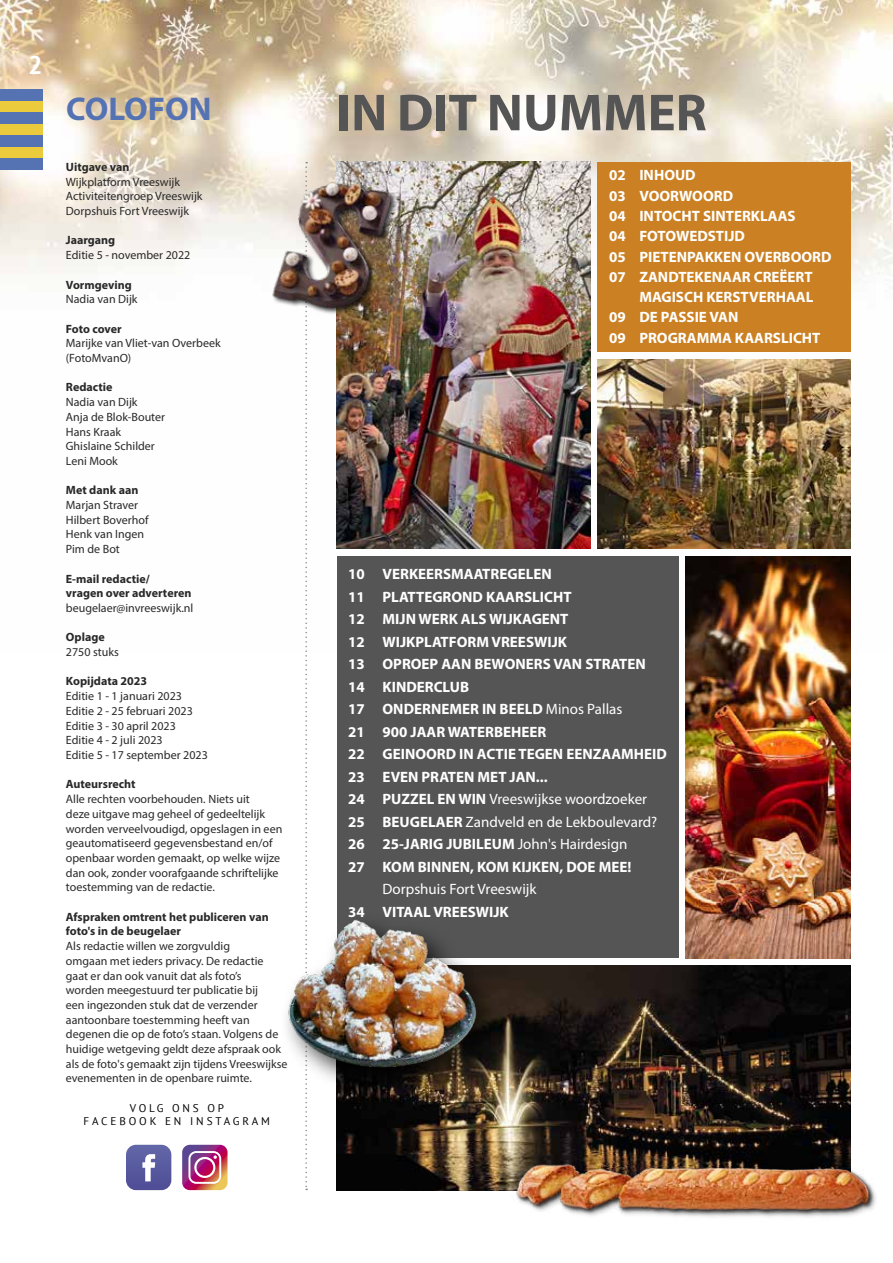
<style>
.page{position:relative;width:893px;height:1263px;background:#fff}
.page>*{position:absolute;margin:0;border:0;box-sizing:border-box;transform-origin:0 0}
.t1{font:700 52.5px "Myriad Pro";color:#555}
.t2{font:700 33px "Myriad Pro";color:#5573b3}
.t3{font:700 25.5px "PT Sans";color:#fff}
.t4{font:700 15px/22.5px "Myriad Pro";color:#fff}
.t5{font:15px "Myriad Pro";color:#fff}
.t6{font:12px/14.7px "Myriad Pro";color:#292929}
.t7{font:700 12px/14.7px "Myriad Pro";color:#292929}
.t8{font:11.1px/13.4px "PT Sans";letter-spacing:.26em;color:#000;text-align:center}
.s1{font-weight:400}
</style>
<div class="page">
<img style="left:0;top:0;width:893px;height:654px">
<svg style="left:182px;top:1145px;width:46px;height:45px;background:#b86387"></svg>
<svg style="left:126px;top:1145px;width:45px;height:45px;background:#6f70ab"></svg>
<div style="left:598px;top:162px;width:252px;height:190px;background:#cb8123"></div>
<img style="left:598px;top:359px;width:252px;height:190px">
<img style="left:337px;top:162px;width:253px;height:387px">
<div style="left:337px;top:556px;width:341px;height:402px;background:#555"></div>
<img style="left:686px;top:556px;width:164px;height:402px">
<img style="left:337px;top:965px;width:513px;height:225px">
<svg style="left:305px;top:318px;width:2px;height:872px"></svg>
<div style="left:280px;top:911px;width:226px;height:187px;background:#000;opacity:.75"></div>
<img style="left:281px;top:913px;width:202px;height:159px">
<img style="left:493px;top:1120px;width:383px;height:97px">
<img style="left:249px;top:146px;width:158px;height:172px">
<div style="left:0;top:101px;width:43px;height:11px;background:#ebcb3c"></div>
<div style="left:0;top:112px;width:43px;height:12px;background:#5573b3"></div>
<div style="left:0;top:124px;width:43px;height:11px;background:#ebcb3c"></div>
<div style="left:0;top:135px;width:43px;height:12px;background:#5573b3"></div>
<div style="left:0;top:147px;width:43px;height:12px;background:#ebcb3c"></div>
<div style="left:0;top:89px;width:43px;height:12px;background:#5573b3"></div>
<div style="left:0;top:159px;width:43px;height:11px;background:#5573b3"></div>
<h3 class="t3" style="left:28px;top:48px;width:16px">2</h3>
<h2 class="t2" style="left:66px;top:87px;width:147px">COLOFON</h2>
<h1 class="t1" style="left:336px;top:78px;width:372px">IN DIT NUMMER</h1>
<p class="t7" style="left:66px;top:159px;width:65px">Uitgave van</p>
<p class="t6" style="left:66px;top:174px;width:138px">Wijkplatform Vreeswijk<br>Activiteitengroep Vreeswijk<br>Dorpshuis Fort Vreeswijk</p>
<p class="t7" style="left:66px;top:233px;width:51px">Jaargang</p>
<p class="t6" style="left:66px;top:248px;width:126px">Editie 5 - november 2022</p>
<p class="t7" style="left:66px;top:277px;width:67px">Vormgeving</p>
<p class="t6" style="left:66px;top:292px;width:73px">Nadia van Dijk</p>
<p class="t7" style="left:66px;top:321px;width:57px">Foto cover</p>
<p class="t6" style="left:66px;top:336px;width:156px">Marijke van Vliet-van Overbeek (FotoMvanO)</p>
<p class="t7" style="left:66px;top:380px;width:48px">Redactie</p>
<p class="t6" style="left:66px;top:395px;width:101px">Nadia van Dijk<br>Anja de Blok-Bouter<br>Hans Kraak<br>Ghislaine Schilder<br>Leni Mook</p>
<p class="t7" style="left:66px;top:483px;width:74px">Met dank aan</p>
<p class="t6" style="left:66px;top:497px;width:84px">Marjan Straver<br>Hilbert Boverhof<br>Henk van Ingen<br>Pim de Bot</p>
<p class="t7" style="left:66px;top:571px;width:127px">E-mail redactie/<br>vragen over adverteren</p>
<p class="t6" style="left:66px;top:600px;width:129px">beugelaer@invreeswijk.nl</p>
<p class="t7" style="left:66px;top:630px;width:40px">Oplage</p>
<p class="t6" style="left:66px;top:644px;width:54px">2750 stuks</p>
<p class="t7" style="left:66px;top:674px;width:83px">Kopijdata 2023</p>
<p class="t6" style="left:66px;top:689px;width:143px">Editie 1 - 1 januari 2023<br>Editie 2 - 25 februari 2023<br>Editie 3 - 30 april 2023<br>Editie 4 - 2 juli 2023<br>Editie 5 - 17 september 2023</p>
<p class="t7" style="left:66px;top:777px;width:71px">Auteursrecht</p>
<p class="t6" style="left:66px;top:791px;width:218px">Alle rechten voorbehouden. Niets uit<br>deze uitgave mag geheel of gedeeltelijk worden verveelvoudigd, opgeslagen in een geautomatiseerd gegevensbestand en/of openbaar worden gemaakt, op welke wijze dan ook, zonder voorafgaande schriftelijke toestemming van de redactie.</p>
<p class="t7" style="left:66px;top:909px;width:204px">Afspraken omtrent het publiceren van foto's in de beugelaer</p>
<p class="t6" style="left:66px;top:938px;width:223px">Als redactie willen we zorgvuldig<br>omgaan met ieders privacy. De redactie gaat er dan ook vanuit dat als foto’s<br>worden meegestuurd ter publicatie bij<br>een ingezonden stuk dat de verzender aantoonbare toestemming heeft van degenen die op de foto’s staan. Volgens de huidige wetgeving geldt deze afspraak ook als de foto's gemaakt zijn tijdens Vreeswijkse evenementen in de openbare ruimte.</p>
<p class="t4" style="left:639px;top:165px;width:194px;line-height:20.2px">INHOUD<br>VOORWOORD<br>INTOCHT SINTERKLAAS<br>FOTOWEDSTIJD<br>PIETENPAKKEN OVERBOORD<br>ZANDTEKENAAR CREËERT<br>MAGISCH KERSTVERHAAL<br>DE PASSIE VAN<br>PROGRAMMA KAARSLICHT</p>
<p class="t4" style="left:609px;top:165px;width:18px;line-height:20.2px;text-align:justify">02<br>03<br>04<br>04<br>05<br>07</p>
<p class="t4" style="left:609px;top:307px;width:18px;line-height:20.2px">09<br>09</p>
<p class="t4" style="left:383px;top:562px;width:286px">VERKEERSMAATREGELEN<br>PLATTEGROND KAARSLICHT<br>MIJN WERK ALS WIJKAGENT<br>WIJKPLATFORM VREESWIJK<br>OPROEP AAN BEWONERS VAN STRATEN<br>KINDERCLUB<br>ONDERNEMER IN BEELD <span class="s1">Minos Pallas<br></span>900 JAAR WATERBEHEER<br>GEINOORD IN ACTIE TEGEN EENZAAMHEID<br>EVEN PRATEN MET JAN...<br>PUZZEL EN WIN <span class="s1">Vreeswijkse woordzoeker<br></span>BEUGELAER <span class="s1">Zandveld en de Lekboulevard?<br></span>25-JARIG JUBILEUM <span class="s1">John's Hairdesign<br></span>KOM BINNEN, KOM KIJKEN, DOE MEE!</p>
<p class="t5" style="left:383px;top:880px;width:155px">Dorpshuis Fort Vreeswijk</p>
<p class="t4" style="left:383px;top:900px;width:128px">VITAAL VREESWIJK</p>
<p class="t4" style="left:348px;top:562px;width:18px;text-align:justify">10<br>11<br>12<br>12<br>13<br>14<br>17<br>21<br>22<br>23<br>24<br>25<br>26<br>27</p>
<p class="t4" style="left:348px;top:900px;width:18px">34</p>
<p class="t8" style="left:83px;top:1101px;width:188px">VOLG ONS OP<br>FACEBOOK EN INSTAGRAM</p>
</div>
